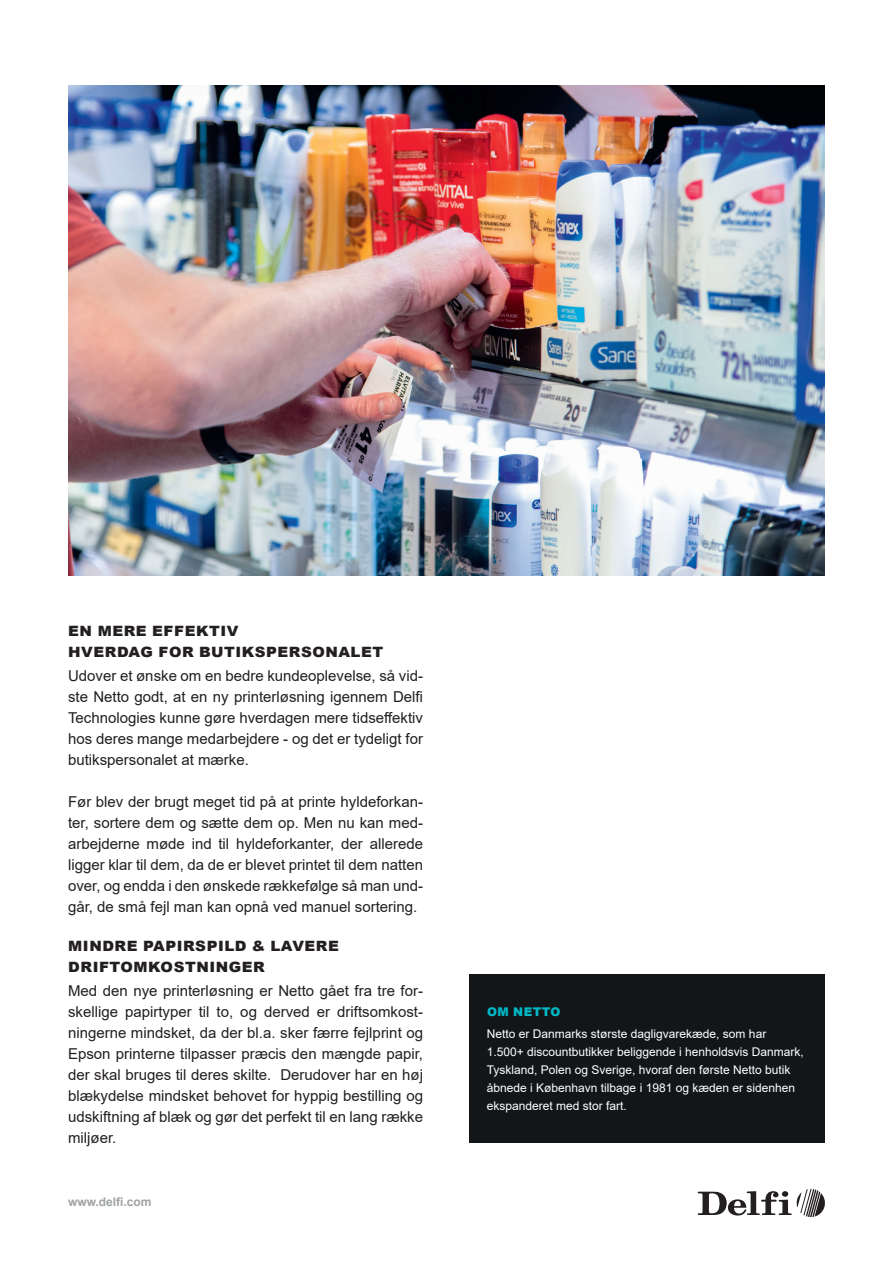
<style>
.page{position:relative;width:893px;height:1263px;background:#fff}
.page>*{position:absolute;margin:0;border:0;box-sizing:border-box;transform-origin:0 0}
.t1{font:15px/21px "Arial";color:#231f20;text-align:justify}
.t2{font:900 14.25px/21px "Arial";letter-spacing:.035em;color:#231f20;scale:1.06 1}
.t3{font:12px/18px "Arial";color:#fff}
.t4{font:700 12px "Arial";color:#9fa2a3}
.t5{font:900 12px "Arial";letter-spacing:.035em;color:#00b8c6}
</style>
<div class="page">
<div style="left:470px;top:975px;width:355px;height:168px;background:#131619"></div>
<svg style="left:698px;top:1189px;width:127px;height:28px"></svg>
<img style="left:68px;top:85px;width:757px;height:491px">
<p class="t2" style="left:68px;top:621px;width:299px">EN MERE EFFEKTIV<br>HVERDAG FOR BUTIKSPERSONALET</p>
<p class="t1" style="left:68px;top:665px;width:357px">Udover et ønske om en bedre kundeoplevelse, så vid&shy;ste Netto godt, at en ny printerløsning igennem Delfi Technologies kunne gøre hverdagen mere tidseffektiv hos deres mange medarbejdere - og det er tydeligt for butikspersonalet at mærke.</p>
<p class="t1" style="left:68px;top:791px;width:357px">Før blev der brugt meget tid på at printe hyldeforkan&shy;ter, sortere dem og sætte dem op. Men nu kan med&shy;arbejderne møde ind til hyldeforkanter, der allerede ligger klar til dem, da de er blevet printet til dem natten over, og endda i den ønskede rækkefølge så man und&shy;går, de små fejl man kan opnå ved manuel sortering.</p>
<p class="t2" style="left:68px;top:936px;width:257px">MINDRE PAPIRSPILD &amp; LAVERE<br>DRIFTOMKOSTNINGER</p>
<p class="t1" style="left:68px;top:980px;width:357px">Med den nye printerløsning er Netto gået fra tre for&shy;skellige papirtyper til to, og derved er driftsomkost&shy;ningerne mindsket, da der bl.a. sker færre fejlprint og Epson printerne tilpasser præcis den mængde papir, der skal bruges til deres skilte. Derudover har en høj blækydelse mindsket behovet for hyppig bestilling og udskiftning af blæk og gør det perfekt til en lang række miljøer.</p>
<p class="t4" style="left:68px;top:1193px;width:85px">www.delfi.com</p>
<p class="t5" style="left:487px;top:1005px;width:75px">OM NETTO</p>
<p class="t3" style="left:487px;top:1025px;width:318px">Netto er Danmarks største dagligvarekæde, som har 1.500+ discountbutikker beliggende i henholdsvis Danmark, Tyskland, Polen og Sverige, hvoraf den første Netto butik åbnede i København tilbage i 1981 og kæden er sidenhen ekspanderet med stor fart.</p>
</div>
